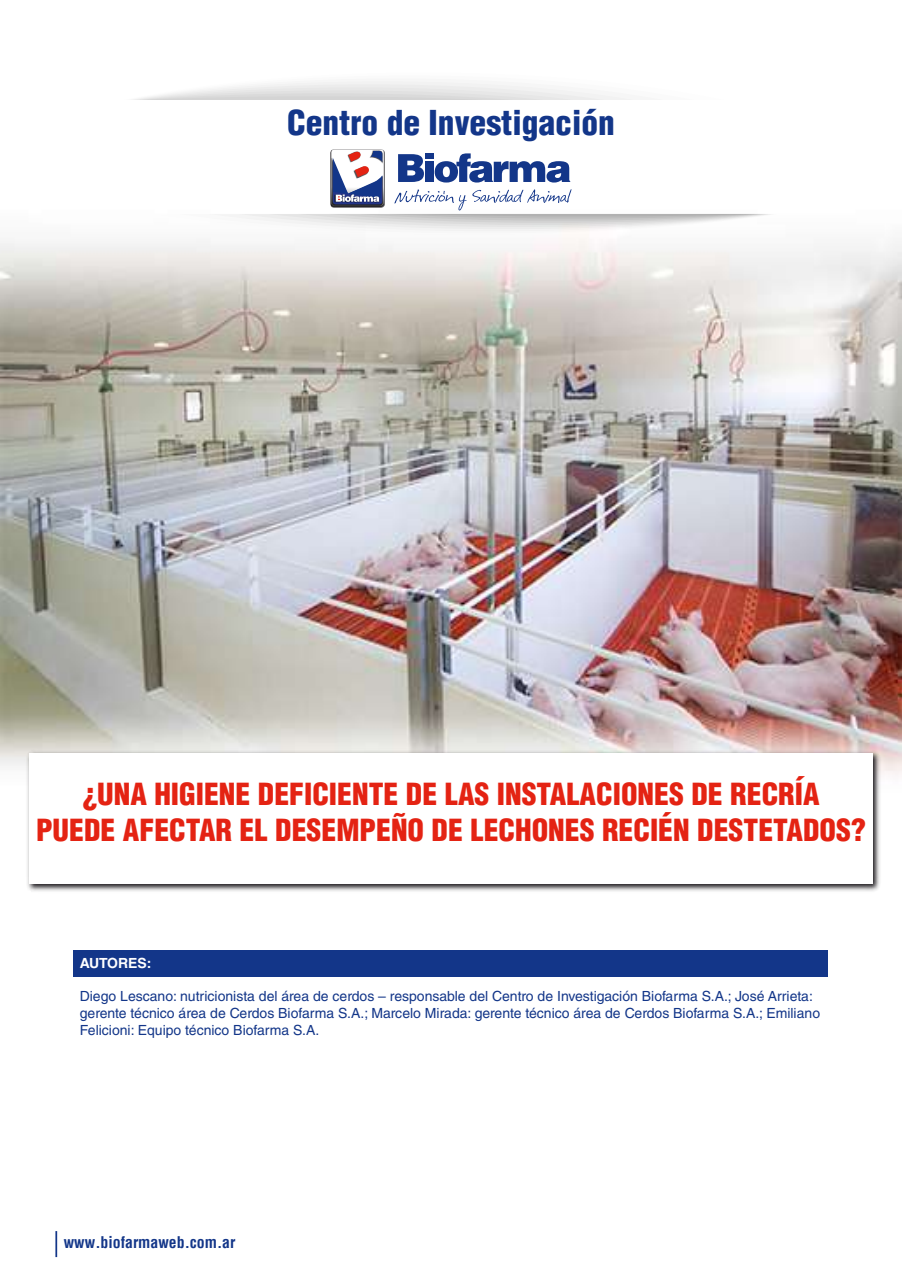
<style>
.page{position:relative;width:902px;height:1269px;background:#fff}
.page>*{position:absolute;margin:0;border:0;box-sizing:border-box;transform-origin:0 0}
.t1{font:900 condensed 33.43px "Helvetica LT Std";color:#133689}
.t2{font:900 condensed 29.75px/35.7px "Helvetica LT Std";color:#e42313;text-align:center}
.t3{font:700 condensed 15.75px "Helvetica";color:#133689}
.t4{font:14px/16.8px "Helvetica LT Std";color:#133689}
.t5{font:700 14px "Helvetica LT Std";color:#fff}
</style>
<div class="page">
<img style="left:0;top:238px;width:901px;height:1020px">
<hr style="left:55px;top:1231px;width:2px;height:26px;background:#133689">
<img style="left:24px;top:748px;width:858px;height:145px">
<div style="left:29px;top:753px;width:843px;height:130px;background:#fff"></div>
<svg style="left:133px;top:81px;width:499px;height:19px"></svg>
<svg style="left:222px;top:149px;width:549px;height:83px"></svg>
<div style="left:73px;top:950px;width:754px;height:27px;background:#133689"></div>
<h1 class="t1" style="left:287px;top:102px;width:329px">Centro de Investigación</h1>
<h2 class="t2" style="left:36px;top:776px;width:831px">¿UNA HIGIENE DEFICIENTE DE LAS INSTALACIONES DE RECRÍA<br>PUEDE AFECTAR EL DESEMPEÑO DE LECHONES RECIÉN DESTETADOS?</h2>
<p class="t5" style="left:80px;top:954px;width:73px">AUTORES:</p>
<p class="t4" style="left:80px;top:988px;width:741px">Diego Lescano: nutricionista del área de cerdos – responsable del Centro de Investigación Biofarma S.A.; José Arrieta: gerente técnico área de Cerdos Biofarma S.A.; Marcelo Mirada: gerente técnico área de Cerdos Biofarma S.A.; Emiliano<br>Felicioni: Equipo técnico Biofarma S.A.</p>
<p class="t3" style="left:64px;top:1232px;width:173px">www.biofarmaweb.com.ar</p>
</div>
